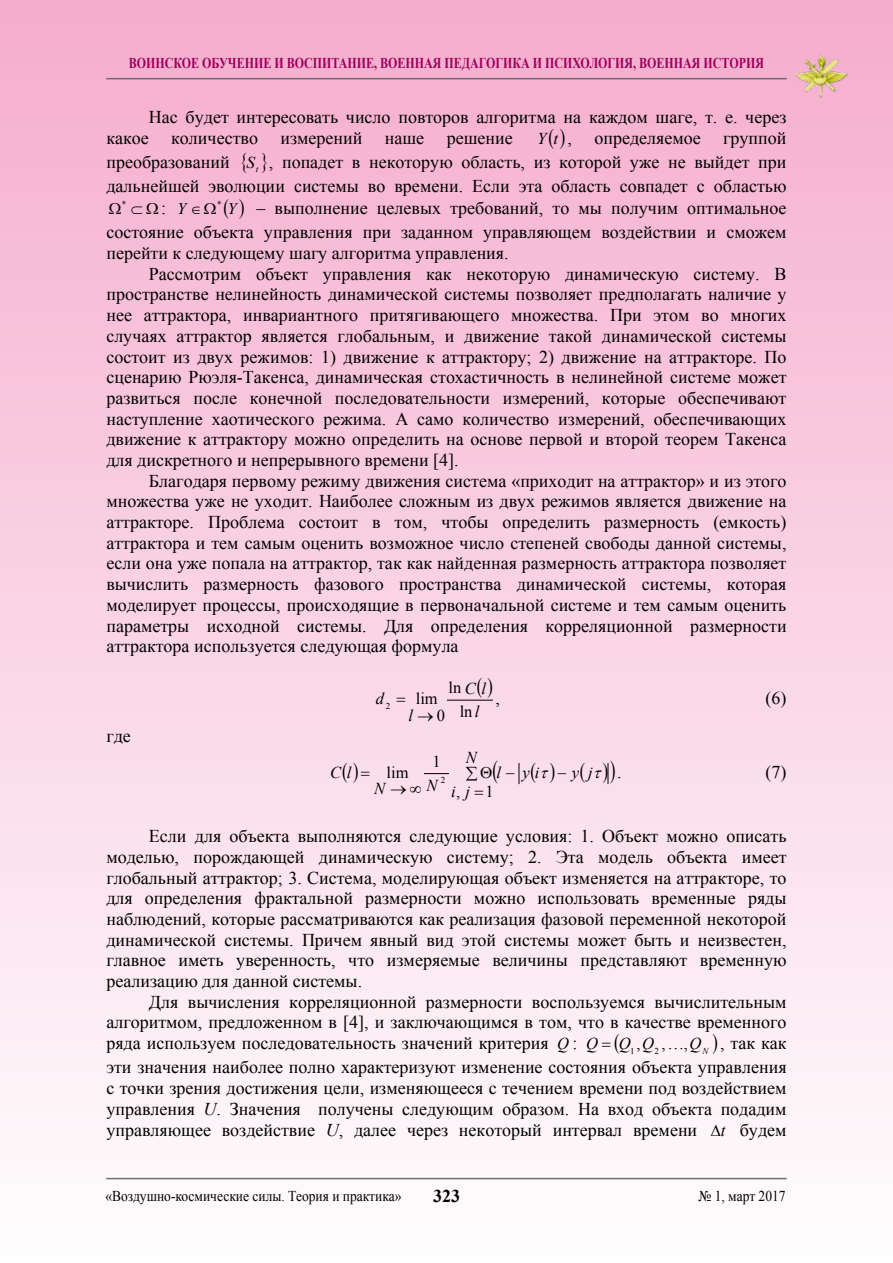
<style>
.page{position:relative;width:893px;height:1263px;background:#fff}
.page>*{position:absolute;margin:0;border:0;box-sizing:border-box;transform-origin:0 0}
.t1{font:18px/20.7px "Times New Roman";color:#000;text-align:justify}
.t2{font:700 18px "Times New Roman";color:#000}
.t3{font:16.65px "Times New Roman";color:#000}
.t4{font:italic 16.65px/34.5px "Times New Roman";color:#000}
.t5{font:italic 16.2px "Times New Roman";color:#000}
.t6{font:700 15px "Times New Roman";color:#9e005d;scale:.8 1}
.t7{font:15px "Times New Roman";color:#000;scale:.9 1}
.t8{font:9px "Times New Roman";color:#000}
.t9{font:8.85px "Times New Roman";color:#000}
.s1{font-style:italic;font-size:16.5px}
.s2{font-style:italic;font-size:16.2px}
.s3{font-style:italic}
.s4{font-style:normal}
.s5{font-style:italic;font-size:16.65px}
.s6{font-style:italic;font-size:17.1px}
</style>
<div class="page">
<div style="left:0;top:0;width:893px;height:1263px;background:linear-gradient(to bottom,#f6accc,#fefefe)"></div>
<hr style="left:106px;top:78px;width:681px;height:1px;background:#6d6e71">
<hr style="left:106px;top:1178px;width:681px;height:1px;background:#6d6e71">
<img style="left:792px;top:52px;width:58px;height:47px">
<hr style="left:447px;top:700px;width:45px;height:1px;background:#000">
<svg style="left:424px;top:773px;width:24px;height:1px"></svg>
<svg style="left:519px;top:763px;width:1px;height:21px"></svg>
<svg style="left:549px;top:128px;width:5px;height:20px"></svg>
<svg style="left:560px;top:128px;width:5px;height:20px"></svg>
<svg style="left:242px;top:152px;width:4px;height:21px"></svg>
<svg style="left:262px;top:152px;width:5px;height:21px"></svg>
<svg style="left:109px;top:203px;width:12px;height:11px"></svg>
<svg style="left:147px;top:203px;width:11px;height:11px"></svg>
<svg style="left:224px;top:199px;width:4px;height:20px"></svg>
<svg style="left:240px;top:199px;width:4px;height:20px"></svg>
<svg style="left:204px;top:203px;width:12px;height:11px"></svg>
<svg style="left:477px;top:678px;width:5px;height:20px"></svg>
<svg style="left:488px;top:678px;width:4px;height:20px"></svg>
<svg style="left:397px;top:698px;width:8px;height:4px"></svg>
<svg style="left:343px;top:762px;width:4px;height:20px"></svg>
<svg style="left:580px;top:762px;width:5px;height:20px"></svg>
<svg style="left:475px;top:791px;width:8px;height:4px"></svg>
<svg style="left:353px;top:762px;width:17px;height:20px"></svg>
<svg style="left:531px;top:762px;width:24px;height:20px"></svg>
<svg style="left:593px;top:760px;width:22px;height:24px"></svg>
<svg style="left:713px;top:1034px;width:4px;height:20px"></svg>
<svg style="left:602px;top:1034px;width:17px;height:20px"></svg>
<svg style="left:466px;top:760px;width:32px;height:23px"></svg>
<p class="t6" style="left:129px;top:52px;width:796px">воинское обучение и воспитание, военная педагогика и психология, военная история</p>
<p class="t1" style="left:106px;top:106px;width:682px;text-indent:43px">Нас будет интересовать число повторов алгоритма на каждом шаге, т. е. через какое количество измерений наше решение</p>
<p class="t1" style="left:106px;top:126px;width:682px;line-height:24.2px;text-indent:431px"><span class="s1">Y t</span> , определяемое группой преобразований <span class="s1">S</span><sub>t</sub> , попадет в некоторую область, из которой уже не выйдет при дальнейшей эволюции системы во времени. Если эта область совпадет с областью</p>
<p class="t8" style="left:122px;top:198px;width:22px">⊂*</p>
<p class="t1" style="left:161px;top:198px;width:42px">: <span class="s2">Y</span>∈</p>
<p class="t5" style="left:227px;top:198px;width:11px">Y</p>
<p class="t9" style="left:217px;top:198px;width:6px">*</p>
<p class="t1" style="left:106px;top:196px;width:682px;line-height:24px;text-align:right">– выполнение целевых требований, то мы получим оптимальное<br>состояние объекта управления при заданном управляющем воздействии и сможем</p>
<p class="t1" style="left:106px;top:242px;width:404px">перейти к следующему шагу алгоритма управления.</p>
<p class="t1" style="left:149px;top:263px;width:639px">Рассмотрим объект управления как некоторую динамическую систему. В</p>
<p class="t1" style="left:106px;top:284px;width:682px">пространстве нелинейность динамической системы позволяет предполагать наличие у</p>
<p class="t1" style="left:106px;top:304px;width:682px">нее аттрактора, инвариантного притягивающего множества. При этом во многих</p>
<p class="t1" style="left:106px;top:325px;width:682px">случаях аттрактор является глобальным, и движение такой динамической системы</p>
<p class="t1" style="left:106px;top:346px;width:682px">состоит из двух режимов: 1) движение к аттрактору; 2) движение на аттракторе. По</p>
<p class="t1" style="left:106px;top:367px;width:682px">сценарию Рюэля-Такенса, динамическая стохастичность в нелинейной системе может</p>
<p class="t1" style="left:106px;top:387px;width:682px">развиться после конечной последовательности измерений, которые обеспечивают</p>
<p class="t1" style="left:106px;top:408px;width:682px">наступление хаотического режима. А само количество измерений, обеспечивающих</p>
<p class="t1" style="left:106px;top:429px;width:681px">движение к аттрактору можно определить на основе первой и второй теорем Такенса</p>
<p class="t1" style="left:106px;top:449px;width:354px">для дискретного и непрерывного времени [4].</p>
<p class="t1" style="left:149px;top:470px;width:639px">Благодаря первому режиму движения система «приходит на аттрактор» и из этого</p>
<p class="t1" style="left:106px;top:491px;width:682px">множества уже не уходит. Наиболее сложным из двух режимов является движение на</p>
<p class="t1" style="left:106px;top:511px;width:682px">аттракторе. Проблема состоит в том, чтобы определить размерность (емкость)</p>
<p class="t1" style="left:106px;top:532px;width:682px">аттрактора и тем самым оценить возможное число степеней свободы данной системы,</p>
<p class="t1" style="left:106px;top:553px;width:682px">если она уже попала на аттрактор, так как найденная размерность аттрактора позволяет</p>
<p class="t1" style="left:106px;top:573px;width:682px">вычислить размерность фазового пространства динамической системы, которая</p>
<p class="t1" style="left:106px;top:594px;width:682px">моделирует процессы, происходящие в первоначальной системе и тем самым оценить</p>
<p class="t1" style="left:106px;top:615px;width:682px">параметры исходной системы. Для определения корреляционной размерности</p>
<p class="t1" style="left:106px;top:636px;width:354px">аттрактора используется следующая формула</p>
<p class="t1" style="left:106px;top:725px;width:26px">где</p>
<p class="t4" style="left:330px;top:755px;width:23px">C l</p>
<p class="t4" style="left:376px;top:681px;width:10px">d</p>
<p class="t8" style="left:386px;top:699px;width:6px">2</p>
<p class="t3" style="left:448px;top:677px;width:39px">ln<span class="s3">C l</span></p>
<p class="t3" style="left:416px;top:687px;width:23px">lim</p>
<p class="t3" style="left:460px;top:701px;width:21px">ln<span class="s3">l</span></p>
<p class="t4" style="left:408px;top:698px;width:38px">l →<span class="s4">0</span></p>
<p class="t1" style="left:496px;top:688px;width:6px">,</p>
<p class="t1" style="left:766px;top:688px;width:23px">(6)</p>
<p class="t4" style="left:451px;top:739px;width:27px;text-indent:15px">N i j</p>
<p class="t3" style="left:432px;top:750px;width:10px">1</p>
<p class="t3" style="left:387px;top:761px;width:23px">lim</p>
<p class="t8" style="left:441px;top:774px;width:6px">2</p>
<p class="t4" style="left:426px;top:768px;width:12px">N</p>
<p class="t4" style="left:374px;top:771px;width:49px">N→∞</p>
<p class="t3" style="left:456px;top:780px;width:6px">,</p>
<p class="t4" style="left:497px;top:755px;width:20px">l −</p>
<p class="t4" style="left:558px;top:755px;width:36px">− y j</p>
<p class="t4" style="left:522px;top:755px;width:19px">y i</p>
<p class="t3" style="left:485px;top:780px;width:10px">1</p>
<p class="t1" style="left:617px;top:761px;width:6px">.</p>
<p class="t1" style="left:766px;top:761px;width:23px">(7)</p>
<p class="t1" style="left:106px;top:825px;width:682px;text-indent:43px">Если для объекта выполняются следующие условия: 1. Объект можно описать моделью, порождающей динамическую систему; 2. Эта модель объекта имеет глобальный аттрактор; 3. Система, моделирующая объект изменяется на аттракторе, то для определения фрактальной размерности можно использовать временные ряды наблюдений, которые рассматриваются как реализация фазовой переменной некоторой динамической системы. Причем явный вид этой системы может быть и неизвестен, главное иметь уверенность, что измеряемые величины представляют временную реализацию для данной системы.</p>
<p class="t1" style="left:106px;top:991px;width:682px;text-indent:43px">Для вычисления корреляционной размерности воспользуемся вычислительным алгоритмом, предложенном в [4], и заключающимся в том, что в качестве временного ряда используем последовательность значений критерия <span class="s1">Q</span> : <span class="s5">Q</span></p>
<p class="t3" style="left:619px;top:1033px;width:91px"><span class="s3">Q Q</span> ,...,<span class="s3">Q</span><sub>N</sub></p>
<p class="t1" style="left:106px;top:1031px;width:682px;line-height:24px;text-align:right">, так как<br>эти значения наиболее полно характеризуют изменение состояния объекта управления</p>
<p class="t1" style="left:106px;top:1077px;width:682px">с точки зрения достижения цели, изменяющееся с течением времени под воздействием управления <span class="s3">U</span>. Значения получены следующим образом. На вход объекта подадим управляющее воздействие <span class="s3">U</span>, далее через некоторый интервал времени ∆<span class="s6">t</span> будем</p>
<p class="t8" style="left:630px;top:1044px;width:6px">1</p>
<p class="t8" style="left:654px;top:1044px;width:6px">2</p>
<p class="t3" style="left:636px;top:1033px;width:6px">,</p>
<p class="t7" style="left:105px;top:1186px;width:330px">«Воздушно-космические силы. Теория и практика»</p>
<p class="t2" style="left:433px;top:1184px;width:28px">323</p>
<p class="t7" style="left:699px;top:1186px;width:98px">№ 1, март 2017</p>
</div>
